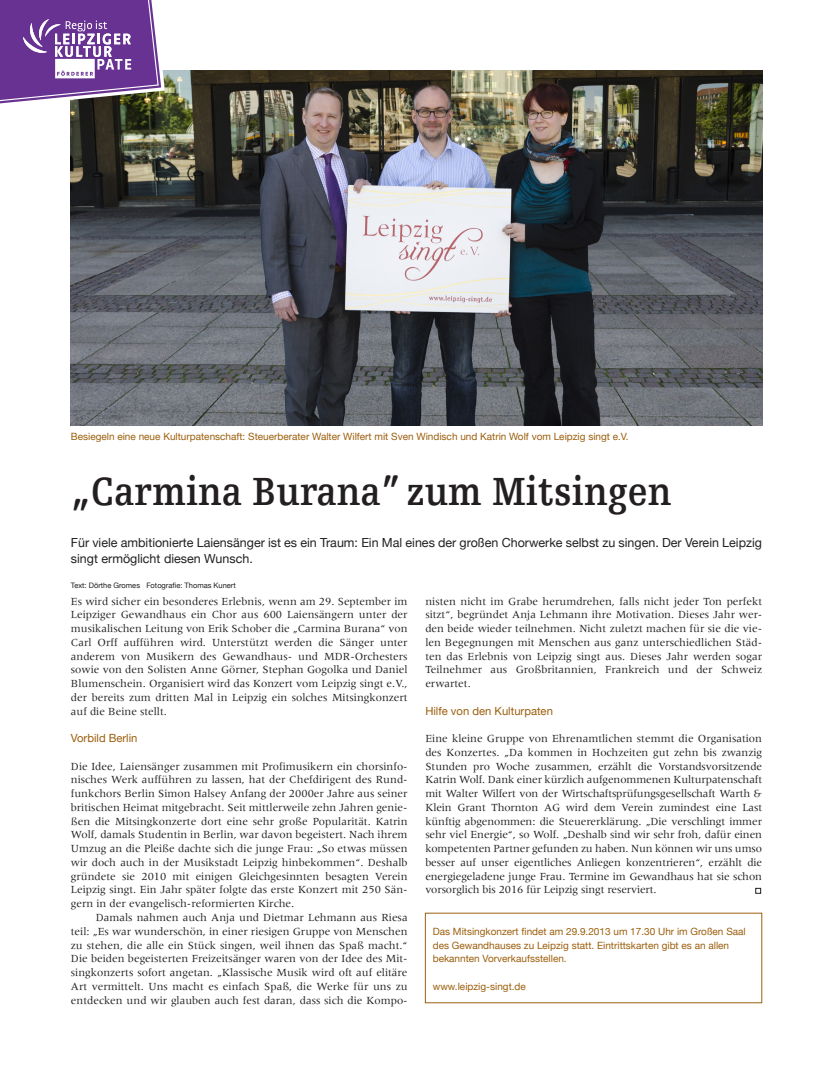
<style>
.page{position:relative;width:833px;height:1074px;background:#fff}
.page>*{position:absolute;margin:0;border:0;box-sizing:border-box;transform-origin:0 0}
.WE_Headline{font:700 41.5px "Egyptienne F";letter-spacing:.01em;color:#231f20;scale:.85 1}
.WE_Subline{font:12.5px/16.2px "Helvetica Neue";color:#231f20}
.WE_Fließtext{font:11.25px/13.8px "Meridien";color:#231f20;text-align:justify}
.WE_Fließtext_Einzug{font:11.25px/13.8px "Meridien";color:#231f20;text-align:justify}
.WE_Zwischenzeile{font:11.25px "Helvetica Neue";color:#9c5f0d}
.WE_Information{font:10px/13.8px "Helvetica Neue";color:#9c5f0d}
.WE_Bildunterschrift{font:10px "Helvetica Neue";color:#9c5f0d}
.WE_Text___Bilder{font:7.5px "Helvetica Neue";color:#231f20}
</style>
<div class="page">
<img style="left:71px;top:71px;width:691px;height:355px">
<svg style="left:0;top:0;width:167px;height:112px"></svg>
<svg style="left:755px;top:888px;width:6px;height:5px"></svg>
<p class="WE_Bildunterschrift" style="left:71px;top:427px;width:559px">Besiegeln eine neue Kulturpatenschaft: Steuerberater Walter Wilfert mit Sven Windisch und Katrin Wolf vom Leipzig singt e.V.</p>
<p class="WE_Headline" style="left:71px;top:468px;width:708px">„Carmina Burana” zum Mitsingen</p>
<p class="WE_Subline" style="left:71px;top:533px;width:692px">Für viele ambitionierte Laiensänger ist es ein Traum: Ein Mal eines der großen Chorwerke selbst zu singen. Der Verein Leipzig singt ermöglicht diesen Wunsch.</p>
<p class="WE_Fließtext" style="left:71px;top:594px;width:338px">Es wird sicher ein besonderes Erlebnis, wenn am 29. September im Leipziger Gewandhaus ein Chor aus 600 Laiensängern unter der musikalischen Leitung von Erik Schober die „Carmina Burana“ von Carl Orff aufführen wird. Unterstützt werden die Sänger unter anderem von Musikern des Gewandhaus- und MDR-Orchesters sowie von den Solisten Anne Görner, Stephan Gogolka und Daniel Blumenschein. Organisiert wird das Konzert vom Leipzig singt e.V., der bereits zum dritten Mal in Leipzig ein solches Mitsingkonzert auf die Beine stellt.</p>
<p class="WE_Zwischenzeile" style="left:71px;top:728px;width:68px">Vorbild Berlin</p>
<p class="WE_Fließtext" style="left:71px;top:759px;width:338px">Die Idee, Laiensänger zusammen mit Profimusikern ein chorsinfo&shy;nisches Werk aufführen zu lassen, hat der Chefdirigent des Rund&shy;funkchors Berlin Simon Halsey Anfang der 2000er Jahre aus seiner britischen Heimat mitgebracht. Seit mittlerweile zehn Jahren genie&shy;ßen die Mitsingkonzerte dort eine sehr große Popularität. Katrin Wolf, damals Studentin in Berlin, war davon begeistert. Nach ihrem Umzug an die Pleiße dachte sich die junge Frau: „So etwas müssen wir doch auch in der Musikstadt Leipzig hinbekommen“. Deshalb gründete sie 2010 mit einigen Gleichgesinnten besagten Verein Leipzig singt. Ein Jahr später folgte das erste Konzert mit 250 Sän&shy;gern in der evangelisch-reformierten Kirche.</p>
<p class="WE_Fließtext_Einzug" style="left:71px;top:910px;width:338px;text-indent:25px">Damals nahmen auch Anja und Dietmar Lehmann aus Riesa teil: „Es war wunderschön, in einer riesigen Gruppe von Menschen zu stehen, die alle ein Stück singen, weil ihnen das Spaß macht.“ Die beiden begeisterten Freizeitsänger waren von der Idee des Mit&shy;singkonzerts sofort angetan. „Klassische Musik wird oft auf elitäre Art vermittelt. Uns macht es einfach Spaß, die Werke für uns zu entdecken und wir glauben auch fest daran, dass sich die Kompo-</p>
<p class="WE_Text___Bilder" style="left:71px;top:579px;width:166px">Text: Dörthe Gromes Fotografie: Thomas Kunert</p>
<p class="WE_Fließtext_Einzug" style="left:425px;top:594px;width:338px">nisten nicht im Grabe herumdrehen, falls nicht jeder Ton perfekt sitzt“, begründet Anja Lehmann ihre Motivation. Dieses Jahr wer&shy;den beide wieder teilnehmen. Nicht zuletzt machen für sie die vie&shy;len Begegnungen mit Menschen aus ganz unterschiedlichen Städ&shy;ten das Erlebnis von Leipzig singt aus. Dieses Jahr werden sogar Teilnehmer aus Großbritannien, Frankreich und der Schweiz erwartet.</p>
<p class="WE_Zwischenzeile" style="left:425px;top:701px;width:129px">Hilfe von den Kulturpaten</p>
<p class="WE_Fließtext" style="left:425px;top:731px;width:338px">Eine kleine Gruppe von Ehrenamtlichen stemmt die Organisation des Konzertes. „Da kommen in Hochzeiten gut zehn bis zwanzig Stunden pro Woche zusammen, erzählt die Vorstandsvorsitzende Katrin Wolf. Dank einer kürzlich aufgenommenen Kulturpatenschaft mit Walter Wilfert von der Wirtschaftsprüfungsgesellschaft Warth &amp; Klein Grant Thornton AG wird dem Verein zumindest eine Last künftig abgenommen: die Steuererklärung. „Die verschlingt immer sehr viel Energie“, so Wolf. „Deshalb sind wir sehr froh, dafür einen kompetenten Partner gefunden zu haben. Nun können wir uns umso besser auf unser eigentliches Anliegen konzentrieren“, erzählt die energiegeladene junge Frau. Termine im Gewandhaus hat sie schon vorsorglich bis 2016 für Leipzig singt reserviert.</p>
<p class="WE_Information" style="left:433px;top:923px;width:314px">Das Mitsingkonzert findet am 29.9.2013 um 17.30 Uhr im Großen Saal des Gewandhauses zu Leipzig statt. Eintrittskarten gibt es an allen bekannten Vorverkaufsstellen.</p>
<p class="WE_Information" style="left:433px;top:978px;width:95px">www.leipzig-singt.de</p>
</div>
